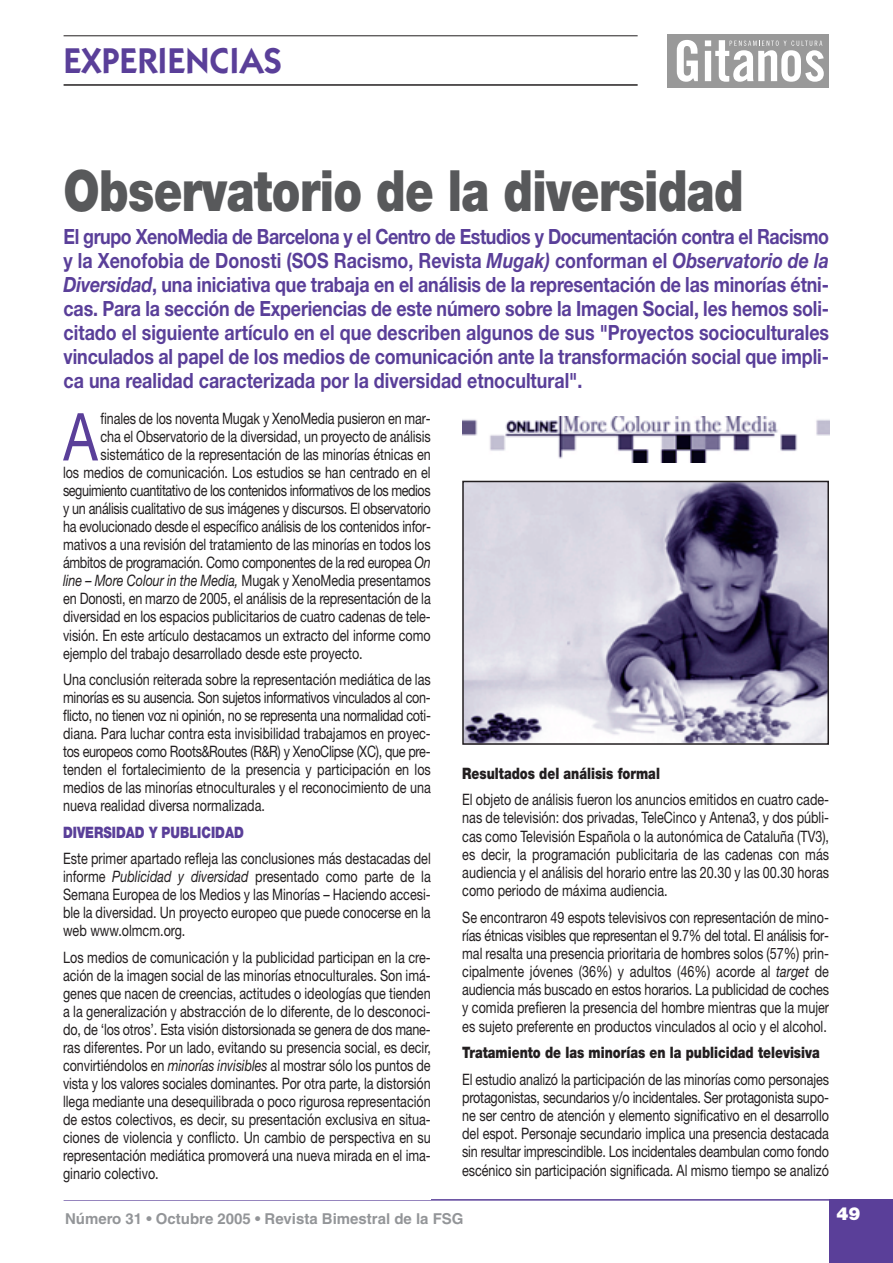
<style>
.page{position:relative;width:893px;height:1263px;background:#fff}
.page>*{position:absolute;margin:0;border:0;box-sizing:border-box;transform-origin:0 0}
.t1{font:66.15px "Helvetica Neue";color:#5a3f99;scale:.8 1}
.t2{font:900 57px "Helvetica Neue";letter-spacing:-.015em;color:#58595b;scale:.8 1}
.t3{font:600 36px "Itc Kabel";color:#5a3f99}
.t4{font:700 21px/24px "Helvetica Neue";color:#5a3f99;text-align:justify;scale:.85 1}
.t5{font:900 18px "Helvetica Neue";color:#fff}
.t6{font:15.75px/18px "Helvetica Neue";letter-spacing:-.005em;color:#231f20;text-align:justify;scale:.8 1}
.t7{font:900 15.75px "Helvetica Neue";color:#231f20;scale:.8 1}
.t8{font:15.75px "Helvetica Neue";letter-spacing:-.035em;color:#231f20;scale:.8 1}
.t9{font:15.75px "Helvetica Neue";letter-spacing:-.025em;color:#231f20;scale:.8 1}
.t10{font:italic 15.75px "Helvetica Neue";letter-spacing:-.005em;color:#231f20;scale:.8 1}
.t11{font:900 15.75px "Helvetica Neue";color:#5a3f99;scale:.8 1}
.t12{font:700 15px "Helvetica";color:#939598}
.s1{font-style:italic}
.s2{font-style:normal}
</style>
<div class="page">
<div style="left:667px;top:34px;width:162px;height:54px;background:#999"></div>
<svg style="left:677px;top:40px;width:21px;height:42px"></svg>
<svg style="left:705px;top:40px;width:119px;height:42px"></svg>
<hr style="left:64px;top:84px;width:574px;height:2px;background:#231f20">
<hr style="left:64px;top:36px;width:574px;height:1px;background:#231f20">
<div style="left:829px;top:1200px;width:64px;height:63px;background:#5a3f99"></div>
<hr style="left:64px;top:1199px;width:829px;height:1px;background:#5a3f99">
<div style="left:63px;top:413px;width:368px;height:787px;background:#fff"></div>
<img style="left:462px;top:416px;width:367px;height:47px">
<img style="left:465px;top:484px;width:361px;height:258px">
<div style="left:462px;top:481px;width:367px;height:264px;border:2px solid #231f20"></div>
<h3 class="t3" style="left:64px;top:48px;width:220px">EXPERIENCIAS</h3>
<h2 class="t2" style="left:64px;top:171px;width:852px">Observatorio de la diversidad</h2>
<p class="t4" style="left:64px;top:226px;width:902px">El grupo XenoMedia de Barcelona y el Centro de Estudios y Documentación contra el Racismo y la Xenofobia de Donosti (SOS Racismo, Revista <span class="s1">Mugak)</span> conforman el <span class="s1">Observatorio de la Diversidad</span>, una iniciativa que trabaja en el análisis de la representación de las minorías étni&shy;cas. Para la sección de Experiencias de este número sobre la Imagen Social, les hemos soli&shy;citado el siguiente artículo en el que describen algunos de sus "Proyectos socioculturales vinculados al papel de los medios de comunicación ante la transformación social que impli&shy;ca una realidad caracterizada por la diversidad etnocultural".</p>
<h1 class="t1" style="left:63px;top:413px;width:44px">A</h1>
<p class="t6" style="left:101px;top:411px;width:414px">finales de los noventa Mugak y XenoMedia pusieron en mar-</p>
<p class="t6" style="left:101px;top:429px;width:414px">cha el Observatorio de la diversidad, un proyecto de análisis</p>
<p class="t6" style="left:101px;top:447px;width:414px">sistemático de la representación de las minorías étnicas en</p>
<p class="t6" style="left:63px;top:465px;width:461px">los medios de comunicación. Los estudios se han centrado en el</p>
<p class="t8" style="left:63px;top:485px;width:461px">seguimiento cuantitativo de los contenidos informativos de los medios</p>
<p class="t6" style="left:63px;top:501px;width:461px">y un análisis cualitativo de sus imágenes y discursos. El observatorio</p>
<p class="t6" style="left:63px;top:519px;width:461px">ha evolucionado desde el específico análisis de los contenidos infor-</p>
<p class="t6" style="left:63px;top:537px;width:461px">mativos a una revisión del tratamiento de las minorías en todos los</p>
<p class="t9" style="left:63px;top:557px;width:461px">ámbitos de programación. Como componentes de la red europea <span class="s1">On</span></p>
<p class="t10" style="left:63px;top:575px;width:461px">line – More Colour in the Media, <span class="s2">Mugak y XenoMedia presentamos</span></p>
<p class="t6" style="left:63px;top:591px;width:461px">en Donosti, en marzo de 2005, el análisis de la representación de la</p>
<p class="t6" style="left:63px;top:609px;width:461px">diversidad en los espacios publicitarios de cuatro cadenas de tele-</p>
<p class="t6" style="left:63px;top:627px;width:461px">visión. En este artículo destacamos un extracto del informe como</p>
<p class="t6" style="left:63px;top:645px;width:376px">ejemplo del trabajo desarrollado desde este proyecto.</p>
<p class="t6" style="left:63px;top:672px;width:461px">Una conclusión reiterada sobre la representación mediática de las minorías es su ausencia. Son sujetos informativos vinculados al con&shy;flicto, no tienen voz ni opinión, no se representa una normalidad coti&shy;diana. Para luchar contra esta invisibilidad trabajamos en proyec&shy;tos europeos como Roots&amp;Routes (R&amp;R) y XenoClipse (XC), que pre&shy;tenden el fortalecimiento de la presencia y participación en los medios de las minorías etnoculturales y el reconocimiento de una nueva realidad diversa normalizada.</p>
<p class="t11" style="left:63px;top:826px;width:228px">DIVERSIDAD Y PUBLICIDAD</p>
<p class="t6" style="left:63px;top:851px;width:461px">Este primer apartado refleja las conclusiones más destacadas del informe <span class="s1">Publicidad y diversidad</span> presentado como parte de la Semana Europea de los Medios y las Minorías – Haciendo accesi&shy;ble la diversidad. Un proyecto europeo que puede conocerse en la web www.olmcm.org.</p>
<p class="t6" style="left:63px;top:949px;width:461px">Los medios de comunicación y la publicidad participan en la cre&shy;ación de la imagen social de las minorías etnoculturales. Son imá&shy;genes que nacen de creencias, actitudes o ideologías que tienden a la generalización y abstracción de lo diferente, de lo desconoci&shy;do, de ‘los otros’. Esta visión distorsionada se genera de dos mane&shy;ras diferentes. Por un lado, evitando su presencia social, es decir, convirtiéndolos en <span class="s1">minorías invisibles</span> al mostrar sólo los puntos de vista y los valores sociales dominantes. Por otra parte, la distorsión llega mediante una desequilibrada o poco rigurosa representación de estos colectivos, es decir, su presentación exclusiva en situa&shy;ciones de violencia y conflicto. Un cambio de perspectiva en su representación mediática promoverá una nueva mirada en el ima&shy;ginario colectivo.</p>
<p class="t7" style="left:462px;top:767px;width:249px">Resultados del análisis formal</p>
<p class="t6" style="left:462px;top:792px;width:460px">El objeto de análisis fueron los anuncios emitidos en cuatro cade&shy;nas de televisión: dos privadas, TeleCinco y Antena3, y dos públi&shy;cas como Televisión Española o la autonómica de Cataluña (TV3), es decir, la programación publicitaria de las cadenas con más audiencia y el análisis del horario entre las 20.30 y las 00.30 horas como periodo de máxima audiencia.</p>
<p class="t6" style="left:462px;top:909px;width:460px">Se encontraron 49 espots televisivos con representación de mino&shy;rías étnicas visibles que representan el 9.7% del total. El análisis for&shy;mal resalta una presencia prioritaria de hombres solos (57%) prin&shy;cipalmente jóvenes (36%) y adultos (46%) acorde al <span class="s1">target</span> de audiencia más buscado en estos horarios. La publicidad de coches y comida prefieren la presencia del hombre mientras que la mujer es sujeto preferente en productos vinculados al ocio y el alcohol.</p>
<p class="t7" style="left:462px;top:1047px;width:449px">Tratamiento de las minorías en la publicidad televisiva</p>
<p class="t6" style="left:462px;top:1072px;width:460px">El estudio analizó la participación de las minorías como personajes protagonistas, secundarios y/o incidentales. Ser protagonista supo&shy;ne ser centro de atención y elemento significativo en el desarrollo del espot. Personaje secundario implica una presencia destacada sin resultar imprescindible. Los incidentales deambulan como fondo escénico sin participación significada. Al mismo tiempo se analizó</p>
<p class="t12" style="left:65px;top:1213px;width:400px">Número 31 • Octubre 2005 • Revista Bimestral de la FSG</p>
<p class="t5" style="left:836px;top:1207px;width:26px">49</p>
</div>
